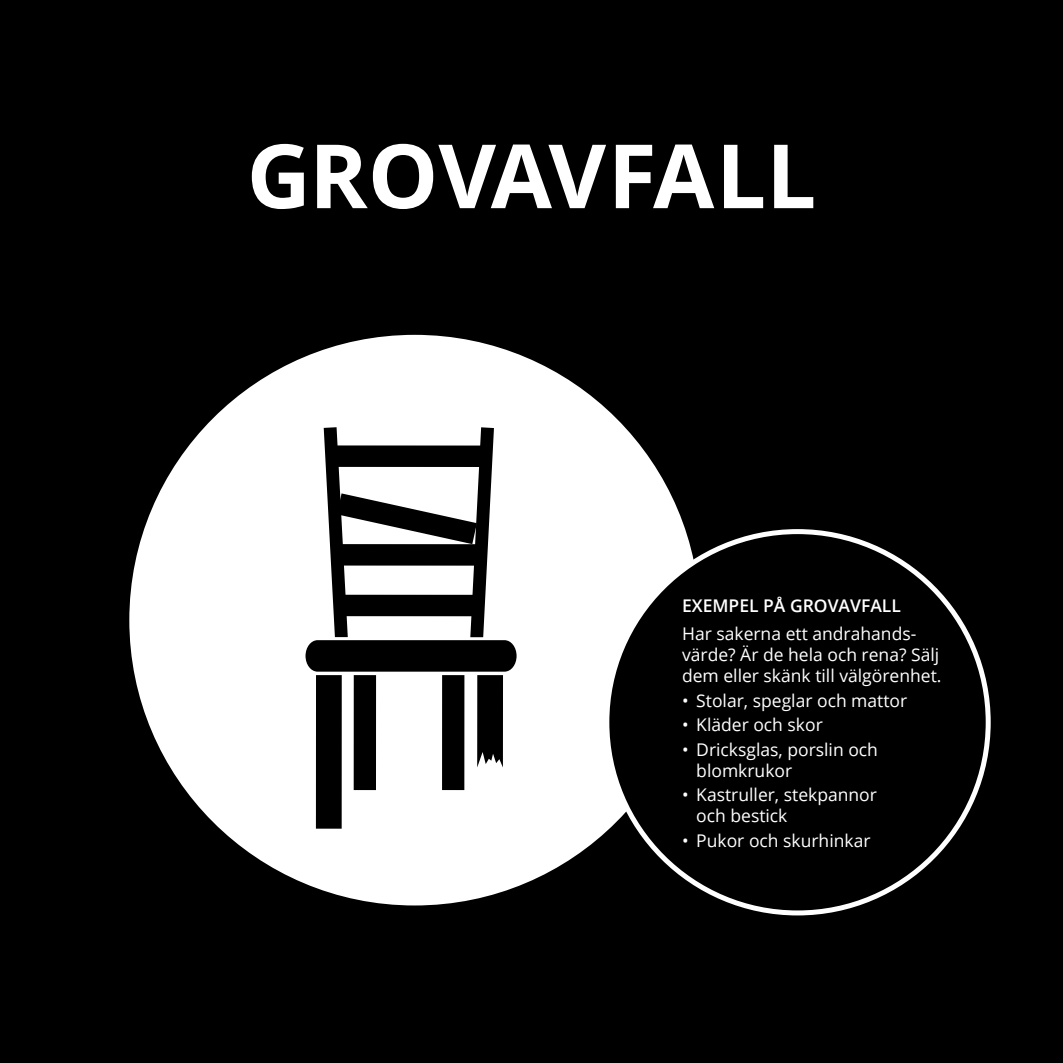
<style>
.page{position:relative;width:1063px;height:1063px;background:#000}
.page>*{position:absolute;margin:0;border:0;box-sizing:border-box;transform-origin:0 0}
.t1{font:700 88.75px "Open Sans";color:#fff}
.t2{font:17.5px/21px "Open Sans";color:#fff}
.t3{font:600 17.5px "Open Sans";color:#fff}
</style>
<div class="page">
<div style="left:129px;top:335px;width:571px;height:570px;background:#fff;border-radius:50%"></div>
<div style="left:316px;top:675px;width:26px;height:154px;background:#000"></div>
<div style="left:354px;top:675px;width:22px;height:115px;background:#000"></div>
<div style="left:442px;top:675px;width:22px;height:115px;background:#000"></div>
<svg style="left:306px;top:427px;width:211px;height:340px"></svg>
<div style="left:607px;top:532px;width:381px;height:381px;background:#000;border-radius:50%"></div>
<h1 class="t1" style="left:247px;top:113px;width:571px">GROVAVFALL</h1>
<p class="t3" style="left:682px;top:594px;width:220px">EXEMPEL PÅ GROVAVFALL</p>
<p class="t2" style="left:682px;top:623px;width:261px">Har sakerna ett andrahands&shy;värde? Är de hela och rena? Sälj dem eller skänk till välgörenhet.</p>
<p class="t2" style="left:682px;top:690px;width:227px">• Stolar, speglar och mattor</p>
<p class="t2" style="left:682px;top:714px;width:142px">• Kläder och skor</p>
<p class="t2" style="left:696px;top:739px;width:183px;text-indent:-14px">• Dricksglas, porslin och blomkrukor</p>
<p class="t2" style="left:696px;top:784px;width:182px;text-indent:-14px">• Kastruller, stekpannor och bestick</p>
<p class="t2" style="left:682px;top:830px;width:190px">• Pukor och skurhinkar</p>
</div>
